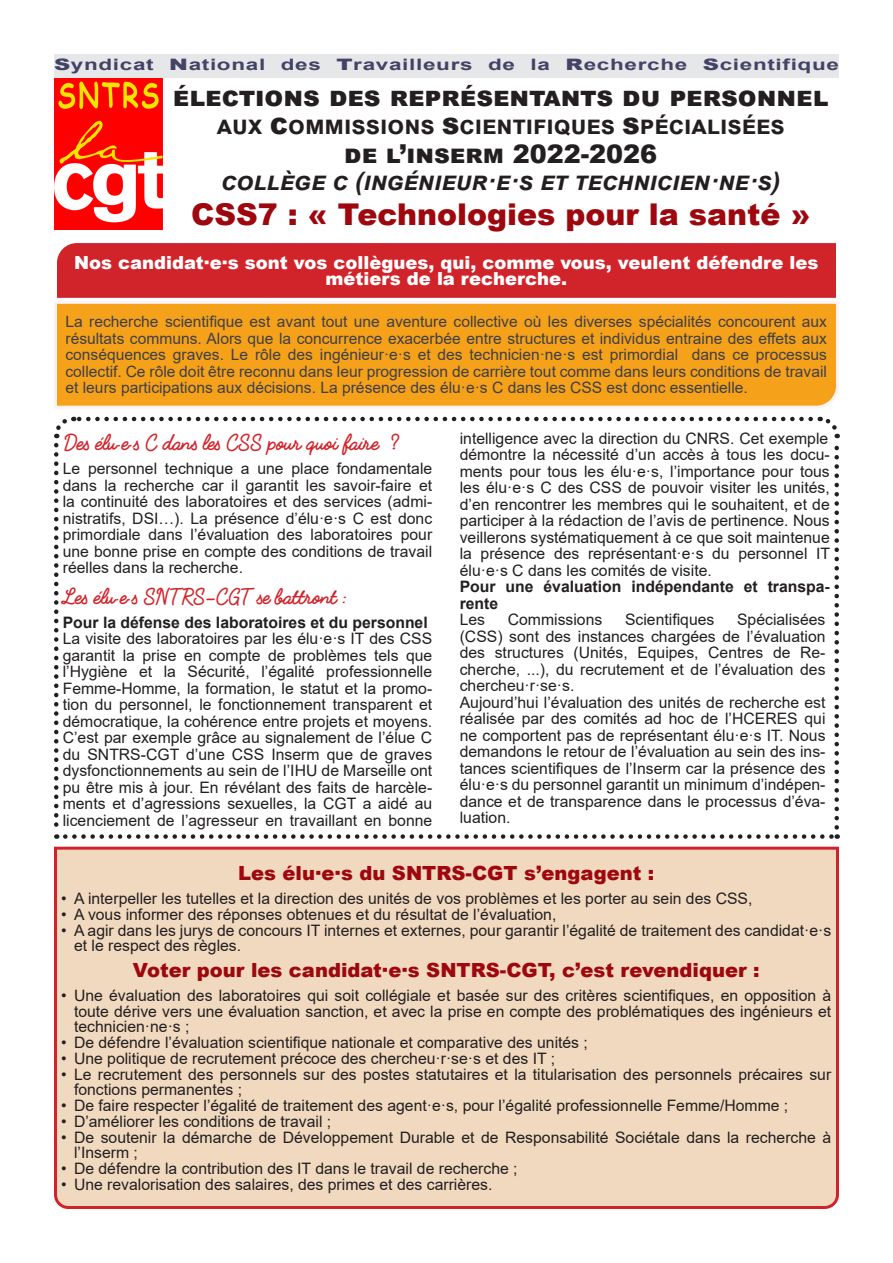
<style>
.page{position:relative;width:893px;height:1263px;background:#fff}
.page>*{position:absolute;margin:0;border:0;box-sizing:border-box;transform-origin:0 0}
.Titre2{font:900 30px "Arial";color:#9d070d}
.Texte_gras_SNTRS{font:900 27px "Arial";letter-spacing:.12em;color:#231f20}
.Texte_gras_SNTRS-2{font:italic 700 25.5px "Arial";letter-spacing:.01em;color:#231f20}
.Texte_gras_SNTRS-3{font:700 25.5px "Arial";color:#231f20}
.Texte_gras_SNTRS-4{font:900 25.5px "Arial";color:#231f20}
.Titre_italique{font:700 21px "Fabfelt Script";color:#d1232a}
.Paragraphe{font:700 21px "Fabfelt Script";color:#d1232a}
.Titre1{font:900 19.5px "Arial";color:#9d070d}
.Titre2-2{font:900 18px/16.5px "Arial";color:#fff;text-align:center}
.Paragraphe-2{font:15.75px/16.5px "Arial";color:#231f20;text-align:justify}
.Paragraphe-3{font:700 15.75px/16.5px "Arial";color:#231f20}
.Texte_gras_SNTRS-5{font:700 15.75px "Arial";letter-spacing:.03em;color:#424365;scale:1.43 1}
.Paragraphe-4{font:15.6px/16.5px "Arial";color:#403f47;text-align:justify}
.s1{font-weight:900}
.s2{font-weight:900;font-size:28.5px}
</style>
<div class="page">
<img style="left:54px;top:78px;width:109px;height:152px">
<div style="left:54px;top:54px;width:785px;height:24px;background:#e6e7e9"></div>
<svg style="left:54px;top:445px;width:4px;height:394px"></svg>
<svg style="left:65px;top:834px;width:773px;height:5px"></svg>
<svg style="left:819px;top:416px;width:21px;height:411px"></svg>
<svg style="left:54px;top:416px;width:757px;height:22px"></svg>
<div style="left:54px;top:846px;width:785px;height:363px;background:#f0d9bf"></div>
<div style="left:57px;top:243px;width:779px;height:55px;background:#d1232a"></div>
<div style="left:54px;top:301px;width:785px;height:107px;background:#f5a21a"></div>
<p class="Texte_gras_SNTRS-5" style="left:54px;top:54px;width:550px"><span class="s1">S</span>yndicat <span class="s1">N</span>ational des <span class="s1">T</span>ravailleurs de la <span class="s1">R</span>echerche <span class="s1">S</span>cientifique</p>
<p class="Texte_gras_SNTRS" style="left:173px;top:76px;width:657px">Élections des représentants du personnel</p>
<p class="Texte_gras_SNTRS-3" style="left:217px;top:107px;width:569px">aux <span class="s2">C</span>ommissions <span class="s2">S</span>cientifiques <span class="s2">S</span>pécialisées</p>
<p class="Texte_gras_SNTRS-4" style="left:344px;top:135px;width:79px">de l’INSER</p>
<p class="Texte_gras_SNTRS-4" style="left:483px;top:135px;width:176px">M 2022-2026</p>
<p class="Texte_gras_SNTRS-2" style="left:221px;top:164px;width:560px">Collège C (Ingénieur ·e·s et Technicien·ne·s)</p>
<p class="Titre2" style="left:191px;top:192px;width:621px">CSS7 : « Technologies pour la santé »</p>
<p class="Titre2-2" style="left:74px;top:253px;width:746px">Nos candidat·e·s sont vos collègues, qui, comme vous, veulent défendre les métiers de la recherche.</p>
<p class="Paragraphe-4" style="left:66px;top:314px;width:763px">La recherche scientifique est avant tout une aventure collective où les diverses spécialités concourent aux résultats communs. Alors que la concurrence exacerbée entre structures et individus entraine des effets aux conséquences graves. Le rôle des ingénieur·e·s et des technicien·ne·s est primordial dans ce processus collectif. Ce rôle doit être reconnu dans leur progression de carrière tout comme dans leurs conditions de travail et leurs participations aux décisions. La présence des élu·e·s C dans les CSS est donc essentielle.</p>
<p class="Titre_italique" style="left:63px;top:428px;width:338px">Des élu·e·s C dans les CSS pour quoi faire ?</p>
<p class="Paragraphe-2" style="left:63px;top:460px;width:371px">Le personnel technique a une place fondamentale dans la recherche car il garantit les savoir-faire et la continuité des laboratoires et des services (admi&shy;nistratifs, DSI…). La présence d’élu·e·s C est donc primordiale dans l’évaluation des laboratoires pour une bonne prise en compte des conditions de travail réelles dans la recherche.</p>
<p class="Paragraphe" style="left:63px;top:582px;width:286px">Les élu·e·s SNTRS-CGT se battront :</p>
<p class="Paragraphe-3" style="left:63px;top:614px;width:366px">Pour la défense des laboratoires et du personnel</p>
<p class="Paragraphe-2" style="left:63px;top:630px;width:371px">La visite des laboratoires par les élu·e·s IT des CSS garantit la prise en compte de problèmes tels que l’Hygiène et la Sécurité, l’égalité professionnelle Femme-Homme, la formation, le statut et la promo&shy;tion du personnel, le fonctionnement transparent et démocratique, la cohérence entre projets et moyens.<br>C’est par exemple grâce au signalement de l’élue C du SNTRS-CGT d’une CSS Inserm que de graves dysfonctionnements au sein de l’IHU de Marseille ont pu être mis à jour. En révélant des faits de harcèle&shy;ments et d’agressions sexuelles, la CGT a aidé au licenciement de l’agresseur en travaillant en bonne</p>
<p class="Paragraphe-2" style="left:460px;top:430px;width:372px">intelligence avec la direction du CNRS. Cet exemple démontre la nécessité d’un accès à tous les docu&shy;ments pour tous les élu·e·s, l’importance pour tous les élu·e·s C des CSS de pouvoir visiter les unités, d’en rencontrer les membres qui le souhaitent, et de participer à la rédaction de l’avis de pertinence. Nous veillerons systématiquement à ce que soit maintenue la présence des représentant·e·s du personnel IT élu·e·s C dans les comités de visite.</p>
<p class="Paragraphe-3" style="left:460px;top:579px;width:372px">Pour une évaluation indépendante et transpa&shy;rente</p>
<p class="Paragraphe-2" style="left:460px;top:611px;width:27px">Les</p>
<p class="Paragraphe-2" style="left:508px;top:611px;width:96px">Commissions</p>
<p class="Paragraphe-2" style="left:625px;top:611px;width:91px">Scientifiques</p>
<p class="Paragraphe-2" style="left:460px;top:611px;width:367px;text-indent:277px">Spécialisées (CSS) sont des instances chargées de l’évaluation des structures (Unités, Equipes, Centres de Re&shy;cherche, ...), du recrutement et de l’évaluation des chercheu·r·se·s.</p>
<p class="Paragraphe-2" style="left:460px;top:694px;width:367px">Aujourd’hui l’évaluation des unités de recherche est réalisée par des comités ad hoc de l’HCERES qui ne comportent pas de représentant élu·e·s IT. Nous demandons le retour de l’évaluation au sein des ins&shy;tances scientifiques de l’Inserm car la présence des élu·e·s du personnel garantit un minimum d’indépen&shy;dance et de transparence dans le processus d’éva&shy;luation.</p>
<p class="Titre1" style="left:238px;top:859px;width:418px">Les élu·e·s du SNTRS-CGT s’engagent :</p>
<p class="Paragraphe-2" style="left:61px;top:890px;width:693px">• A interpeller les tutelles et la direction des unités de vos problèmes et les porter au sein des CSS,</p>
<p class="Paragraphe-2" style="left:61px;top:906px;width:497px">• A vous informer des réponses obtenues et du résultat de l’évaluation,</p>
<p class="Paragraphe-2" style="left:74px;top:922px;width:759px;line-height:15.8px;text-indent:-13px">• A agir dans les jurys de concours IT internes et externes, pour garantir l’égalité de traitement des candidat·e·s et le respect des règles.</p>
<p class="Titre1" style="left:133px;top:955px;width:628px">Voter pour les candidat·e·s SNTRS-CGT, c’est revendiquer :</p>
<p class="Paragraphe-2" style="left:74px;top:987px;width:759px;line-height:15.8px;text-indent:-13px">• Une évaluation des laboratoires qui soit collégiale et basée sur des critères scientifiques, en opposition à toute dérive vers une évaluation sanction, et avec la prise en compte des problématiques des ingénieurs et technicien·ne·s ;</p>
<p class="Paragraphe-2" style="left:61px;top:1034px;width:528px">• De défendre l’évaluation scientifique nationale et comparative des unités ;</p>
<p class="Paragraphe-2" style="left:61px;top:1050px;width:495px">• Une politique de recrutement précoce des chercheu·r·se·s et des IT ;</p>
<p class="Paragraphe-2" style="left:74px;top:1066px;width:759px;line-height:15.8px;text-indent:-13px">• Le recrutement des personnels sur des postes statutaires et la titularisation des personnels précaires sur fonctions permanentes ;</p>
<p class="Paragraphe-2" style="left:61px;top:1097px;width:729px">• De faire respecter l’égalité de traitement des agent·e·s, pour l’égalité professionnelle Femme/Homme ;</p>
<p class="Paragraphe-2" style="left:61px;top:1113px;width:272px">• D’améliorer les conditions de travail ;</p>
<p class="Paragraphe-2" style="left:74px;top:1129px;width:759px;line-height:15.8px;text-indent:-13px">• De soutenir la démarche de Développement Durable et de Responsabilité Sociétale dans la recherche à l’Inserm ;</p>
<p class="Paragraphe-2" style="left:61px;top:1160px;width:458px">• De défendre la contribution des IT dans le travail de recherche ;</p>
<p class="Paragraphe-2" style="left:61px;top:1176px;width:433px">• Une revalorisation des salaires, des primes et des carrières.</p>
</div>
